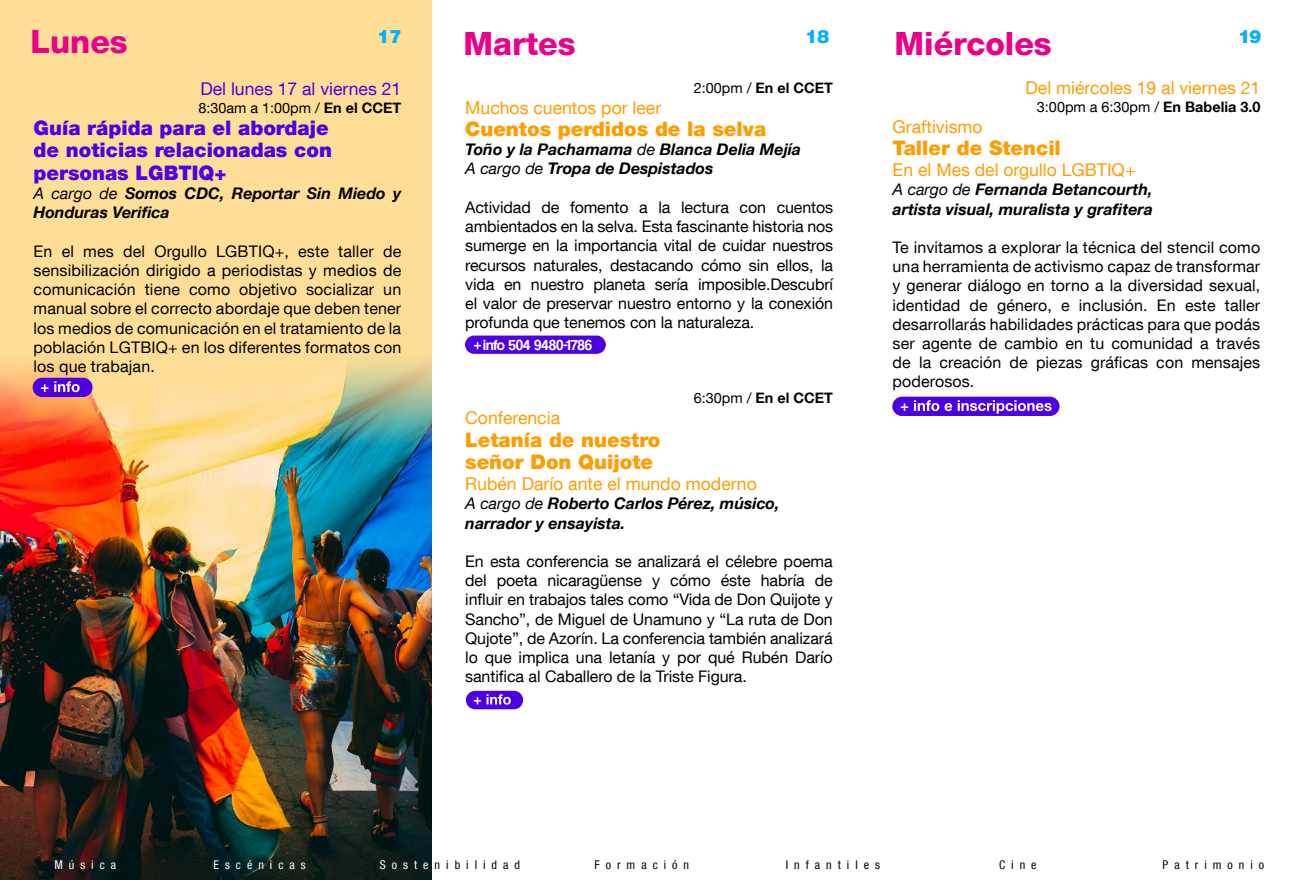
<style>
.page{position:relative;width:1298px;height:880px;background:#fff}
.page>*{position:absolute;margin:0;border:0;box-sizing:border-box;transform-origin:0 0}
.t1{font:800 32px "Helvetica Neue LT Com";color:#eb008b}
.t2{font:900 20px/22.4px "Helvetica Neue LT Com";color:#ff9d00}
.t3{font:900 20px/22.4px "Helvetica Neue LT Com";color:#4d00e2}
.t4{font:900 18.4px "Helvetica Neue LT Com";color:#00b1ff}
.t5{font:17.6px "Helvetica Neue LT Com";color:#ff9d00}
.t6{font:17.6px "Helvetica Neue LT Com";color:#4d00e2}
.t7{font:16px/19.2px "Helvetica Neue LT Com";letter-spacing:-.005em;color:#000;text-align:justify}
.t8{font:italic 700 16px/19.2px "Helvetica Neue LT Com";color:#000}
.t9{font:15.16px "Coolvetica Rg";color:#fff}
.t10{font:14.4px "Helvetica Neue LT Com";color:#000}
.t11{font:700 14.4px "Helvetica Neue LT Com";color:#000}
.t12{font:condensed 12px "Helvetica Neue LT Com";letter-spacing:.5em;color:#000}
.t13{font:condensed 12px "Helvetica Neue LT Com";letter-spacing:.5em;color:#fff}
.s1{font-weight:700}
.s2{font-weight:400}
.s3{color:#fff}
</style>
<div class="page">
<div style="left:0;top:0;width:431px;height:880px;background:#ffdf97"></div>
<img style="left:0;top:452px;width:431px;height:428px">
<img style="left:0;top:359px;width:431px;height:93px">
<div style="left:33px;top:378px;width:60px;height:19px;background:#4d00e2;border-radius:10px"></div>
<svg style="left:41px;top:384px;width:7px;height:8px"></svg>
<svg style="left:54px;top:381px;width:26px;height:11px"></svg>
<div style="left:892px;top:396px;width:167px;height:20px;background:#4d00e2;border-radius:10px"></div>
<svg style="left:900px;top:400px;width:151px;height:13px"></svg>
<div style="left:466px;top:691px;width:57px;height:18px;background:#4d00e2;border-radius:9px"></div>
<svg style="left:474px;top:694px;width:36px;height:10px"></svg>
<div style="left:465px;top:335px;width:140px;height:19px;background:#4d00e2;border-radius:9px"></div>
<svg style="left:474px;top:342px;width:7px;height:7px"></svg>
<p class="t4" style="left:377px;top:25px;width:26px">17</p>
<p class="t4" style="left:804px;top:25px;width:26px">18</p>
<p class="t4" style="left:1237px;top:25px;width:25px">19</p>
<h1 class="t1" style="left:30px;top:22px;width:99px">Lunes</h1>
<h1 class="t1" style="left:463px;top:24px;width:114px">Martes</h1>
<h1 class="t1" style="left:894px;top:24px;width:159px">Miércoles</h1>
<p class="t6" style="left:200px;top:78px;width:202px">Del lunes 17 al viernes 21</p>
<p class="t10" style="left:198px;top:99px;width:204px">8:30am a 1:00pm / <span class="s1">En el CCET</span></p>
<p class="t3" style="left:34px;top:117px;width:300px">Guía rápida para el abordaje de noticias relacionadas con personas LGBTIQ+</p>
<p class="t8" style="left:34px;top:183px;width:369px"><span class="s2">A cargo de</span> Somos CDC, Reportar Sin Miedo y<br>Honduras Verifica</p>
<p class="t7" style="left:34px;top:241px;width:369px">En el mes del Orgullo LGBTIQ+, este taller de sensibilización dirigido a periodistas y medios de comunicación tiene como objetivo socializar un manual sobre el correcto abordaje que deben tener los medios de comunicación en el tratamiento de la población LGTBIQ+ en los diferentes formatos con los que trabajan.</p>
<p class="t11" style="left:693px;top:78px;width:140px"><span class="s2">2:00pm /</span> En el CCET</p>
<p class="t5" style="left:465px;top:96px;width:197px">Muchos cuentos por leer</p>
<p class="t2" style="left:465px;top:118px;width:302px">Cuentos perdidos de la selva</p>
<p class="t8" style="left:465px;top:139px;width:337px">Toño y la Pachamama <span class="s2">de</span> Blanca Delia Mejía<br><span class="s2">A cargo de</span> Tropa de Despistados</p>
<p class="t7" style="left:465px;top:197px;width:369px">Actividad de fomento a la lectura con cuentos ambientados en la selva. Esta fascinante historia nos sumerge en la importancia vital de cuidar nuestros recursos naturales, destacando cómo sin ellos, la vida en nuestro planeta sería imposible.Descubrí el valor de preservar nuestro entorno y la conexión profunda que tenemos con la naturaleza.</p>
<p class="t9" style="left:483px;top:336px;width:110px">info 504 9480-1786</p>
<p class="t11" style="left:693px;top:389px;width:140px"><span class="s2">6:30pm /</span> En el CCET</p>
<p class="t5" style="left:465px;top:407px;width:96px">Conferencia</p>
<p class="t2" style="left:465px;top:428px;width:197px">Letanía de nuestro señor Don Quijote</p>
<p class="t5" style="left:465px;top:473px;width:293px">Rubén Darío ante el mundo moderno</p>
<p class="t8" style="left:465px;top:493px;width:316px"><span class="s2">A cargo de</span> Roberto Carlos Pérez, músico, narrador y ensayista.</p>
<p class="t7" style="left:465px;top:551px;width:369px">En esta conferencia se analizará el célebre poema del poeta nicaragüense y cómo éste habría de influir en trabajos tales como “Vida de Don Quijote y Sancho”, de Miguel de Unamuno y “La ruta de Don Qujote”, de Azorín. La conferencia también analizará lo que implica una letanía y por qué Rubén Darío santifica al Caballero de la Triste Figura.</p>
<p class="t5" style="left:1025px;top:77px;width:236px">Del miércoles 19 al viernes 21</p>
<p class="t10" style="left:1036px;top:97px;width:225px">3:00pm a 6:30pm / <span class="s1">En Babelia 3.0</span></p>
<p class="t5" style="left:892px;top:115px;width:91px">Graftivismo</p>
<p class="t2" style="left:892px;top:137px;width:170px">Taller de Stencil</p>
<p class="t5" style="left:892px;top:159px;width:244px">En el Mes del orgullo LGBTIQ+</p>
<p class="t8" style="left:892px;top:180px;width:262px"><span class="s2">A cargo de</span> Fernanda Betancourth, artista visual, muralista y grafitera</p>
<p class="t7" style="left:892px;top:237px;width:369px">Te invitamos a explorar la técnica del stencil como una herramienta de activismo capaz de transformar y generar diálogo en torno a la diversidad sexual, identidad de género, e inclusión. En este taller desarrollarás habilidades prácticas para que podás ser agente de cambio en tu comunidad a través de la creación de piezas gráficas con mensajes poderosos.</p>
<p class="t13" style="left:54px;top:857px;width:63px">Música</p>
<p class="t13" style="left:213px;top:857px;width:94px">Escénicas</p>
<p class="t12" style="left:380px;top:857px;width:141px"><span class="s3">Soste</span>nibilidad</p>
<p class="t12" style="left:594px;top:857px;width:96px">Formación</p>
<p class="t12" style="left:785px;top:857px;width:96px">Infantiles</p>
<p class="t12" style="left:998px;top:857px;width:39px">Cine</p>
<p class="t12" style="left:1162px;top:857px;width:103px">Patrimonio</p>
</div>
